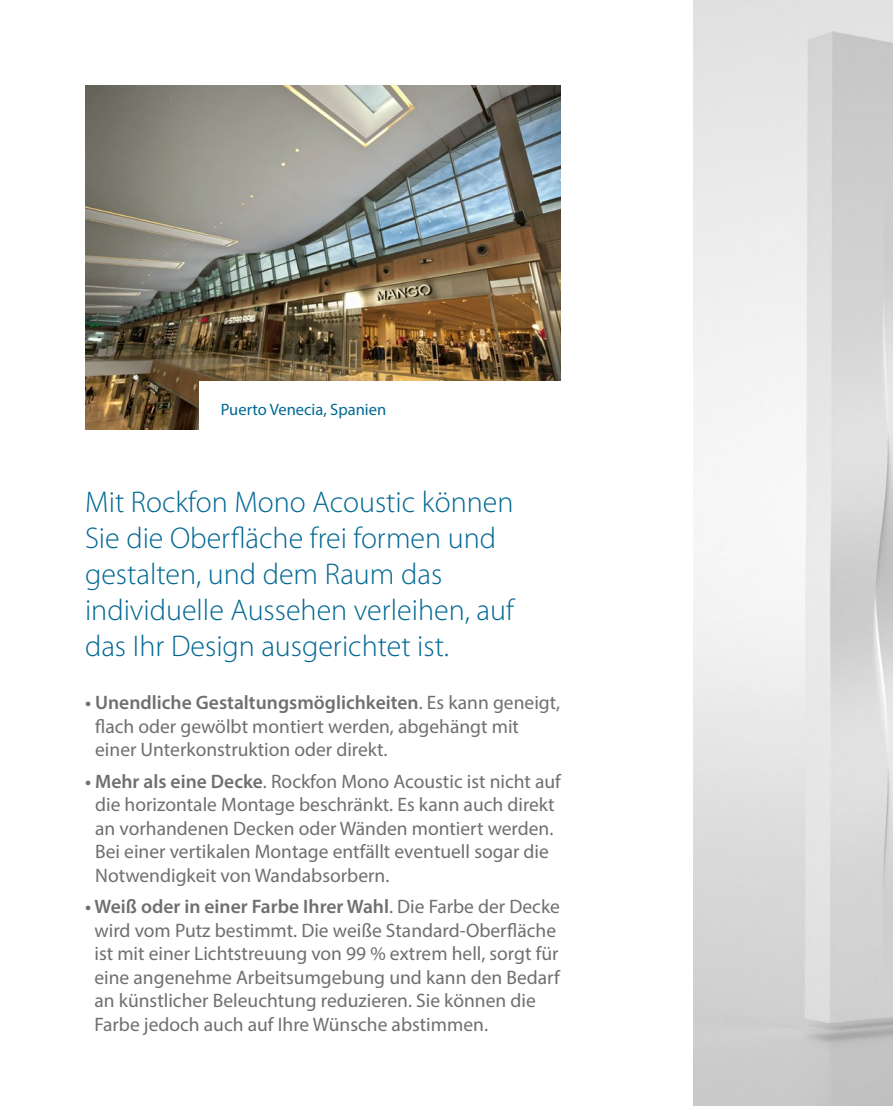
<style>
.page{position:relative;width:893px;height:1106px;background:#fff}
.page>*{position:absolute;margin:0;border:0;box-sizing:border-box;transform-origin:0 0}
.t1{font:300 30px/36px "Myriad Pro";color:#006893}
.t2{font:19.5px/23.4px "Myriad Pro";color:#6d6f71}
.t3{font:16.5px "Myriad Pro";color:#006893}
.s1{font-weight:600}
</style>
<div class="page">
<img style="left:693px;top:0;width:200px;height:1106px">
<img style="left:85px;top:85px;width:476px;height:344px">
<div style="left:200px;top:381px;width:370px;height:70px;background:#fff"></div>
<p class="t3" style="left:221px;top:399px;width:167px">Puerto Venecia, Spanien</p>
<h1 class="t1" style="left:85px;top:483px;width:430px">Mit Rockfon Mono Acoustic können Sie die Oberfläche frei formen und gestalten, und dem Raum das individuelle Aussehen verleihen, auf das Ihr Design ausgerichtet ist.</h1>
<p class="t2" style="left:95px;top:690px;width:467px;text-indent:-10px"><span class="s1">• Unendliche Gestaltungsmöglichkeiten</span>. Es kann geneigt, flach oder gewölbt montiert werden, abgehängt mit einer Unterkonstruktion oder direkt.</p>
<p class="t2" style="left:95px;top:769px;width:467px;text-indent:-10px"><span class="s1">• Mehr als eine Decke</span>. Rockfon Mono Acoustic ist nicht auf die horizontale Montage beschränkt. Es kann auch direkt an vorhandenen Decken oder Wänden montiert werden.<br>Bei einer vertikalen Montage entfällt eventuell sogar die Notwendigkeit von Wandabsorbern.</p>
<p class="t2" style="left:94px;top:895px;width:467px;text-indent:-9px"><span class="s1">• Weiß oder in einer Farbe Ihrer Wahl</span>. Die Farbe der Decke wird vom Putz bestimmt. Die weiße Standard-Oberfläche ist mit einer Lichtstreuung von 99 % extrem hell, sorgt für eine angenehme Arbeitsumgebung und kann den Bedarf an künstlicher Beleuchtung reduzieren. Sie können die Farbe jedoch auch auf Ihre Wünsche abstimmen.</p>
</div>
